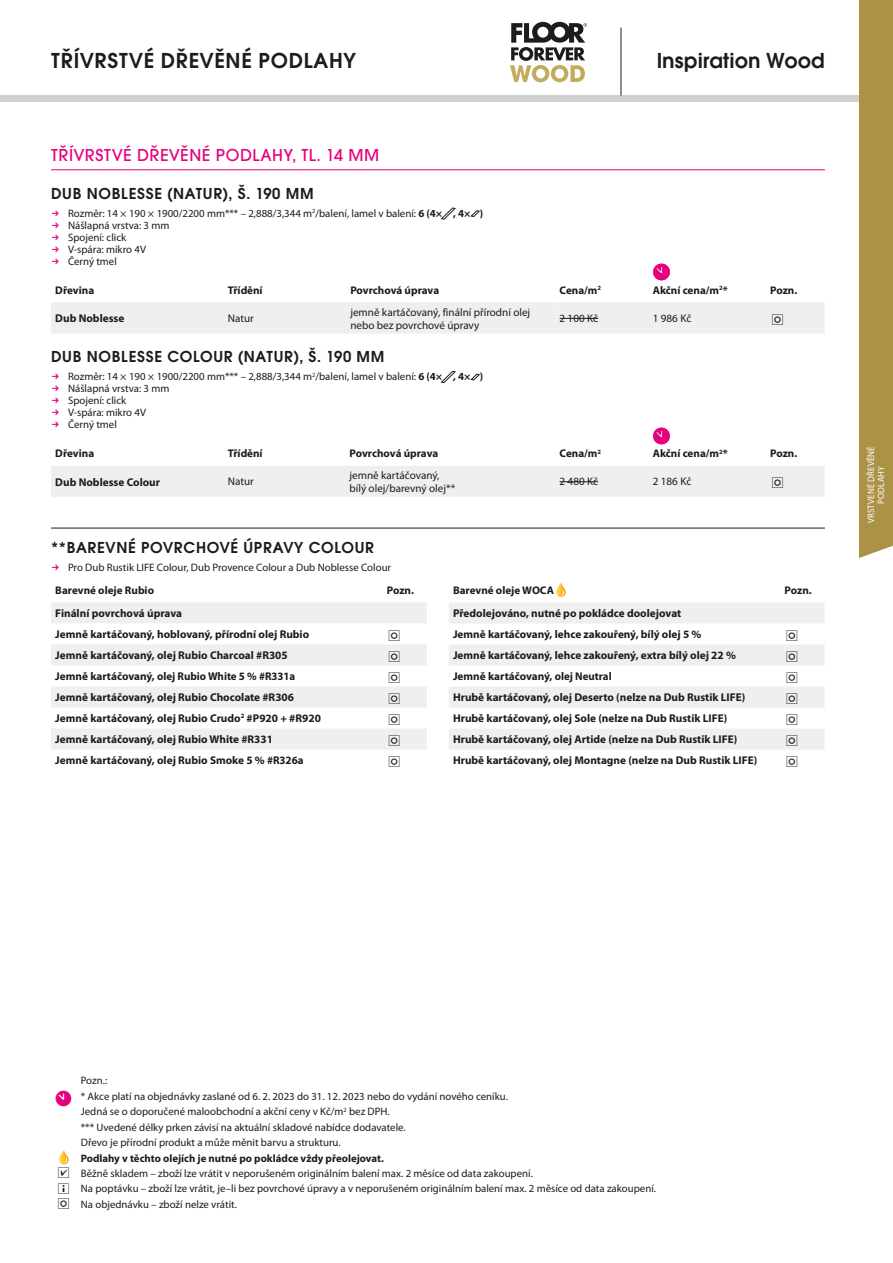
<style>
.page{position:relative;width:893px;height:1263px;background:#fff}
.page>*{position:absolute;margin:0;border:0;box-sizing:border-box;transform-origin:0 0}
.kategorie_titulek{font:22.5px "Avant Gar Got Itc TOT Dem";letter-spacing:.035em;color:#1c1c1a}
.obsah_kategorie-unac{font:22.5px "Avant Gar Got Itc TOT Dem";color:#1c1c1a}
.tabulka_titulek_1{font:500 18px "Avant Garde Got Itc TOT";letter-spacing:.035em;color:#e5007d}
.tabulka_titulek_2{font:16.5px "Avant Gar Got Itc TOT Dem";letter-spacing:.045em;color:#1c1c1a}
.tabulka_text_bold{font:700 11.25px "Myriad Pro";color:#1c1c1a}
.tabulka_zahlavi{font:700 11.1px "Myriad Pro";color:#1c1c1a}
.tabulka_text{font:11.1px/13px "Myriad Pro";color:#1c1c1a}
.poznamka_text{font:10.8px "Myriad Pro";color:#1c1c1a}
.poznamka_text-2{font:700 10.8px "Myriad Pro";color:#1c1c1a}
.obsah_kateg_zalozky{font:9.3px/9.8px "Myriad Pro";letter-spacing:.02em;color:#fff;text-align:center;scale:.95 1}
.s1{font-weight:700}
</style>
<div class="page">
<div style="left:0;top:96px;width:893px;height:6px;background:#d0d0cf"></div>
<hr style="left:621px;top:28px;width:1px;height:68px;background:#1c1c1a">
<hr style="left:51px;top:528px;width:774px;height:1px;background:#1c1c1a">
<svg style="left:51px;top:602px;width:376px;height:147px;fill:#efefef"></svg>
<svg style="left:449px;top:603px;width:375px;height:147px;fill:#efefef"></svg>
<svg style="left:556px;top:582px;width:10px;height:15px"></svg>
<hr style="left:51px;top:169px;width:774px;height:1px;background:#e5007d">
<svg style="left:470px;top:210px;width:10px;height:7px"></svg>
<svg style="left:470px;top:373px;width:10px;height:8px"></svg>
<svg style="left:440px;top:207px;width:16px;height:13px"></svg>
<svg style="left:440px;top:370px;width:16px;height:13px"></svg>
<svg style="left:510px;top:22px;width:77px;height:60px"></svg>
<div style="left:859px;top:0;width:34px;height:558px;background:#ab9247"></div>
<svg style="left:389px;top:630px;width:11px;height:11px"></svg>
<svg style="left:389px;top:651px;width:11px;height:11px"></svg>
<svg style="left:389px;top:672px;width:11px;height:11px"></svg>
<svg style="left:389px;top:693px;width:11px;height:11px"></svg>
<svg style="left:389px;top:714px;width:11px;height:11px"></svg>
<svg style="left:389px;top:735px;width:11px;height:11px"></svg>
<svg style="left:787px;top:630px;width:10px;height:11px"></svg>
<svg style="left:787px;top:651px;width:10px;height:11px"></svg>
<svg style="left:787px;top:672px;width:10px;height:11px"></svg>
<svg style="left:787px;top:693px;width:10px;height:11px"></svg>
<svg style="left:787px;top:715px;width:10px;height:10px"></svg>
<svg style="left:787px;top:736px;width:10px;height:10px"></svg>
<div style="left:51px;top:302px;width:774px;height:31px;background:#efefef"></div>
<div style="left:51px;top:466px;width:774px;height:31px;background:#efefef"></div>
<svg style="left:58px;top:1150px;width:11px;height:15px"></svg>
<p class="kategorie_titulek" style="left:51px;top:47px;width:306px">TŘÍVRSTVÉ DŘEVĚNÉ PODLAHY</p>
<p class="obsah_kategorie-unac" style="left:657px;top:47px;width:170px">Inspiration Wood</p>
<p class="tabulka_titulek_1" style="left:51px;top:145px;width:330px">TŘÍVRSTVÉ DŘEVĚNÉ PODLAHY, TL. 14 MM</p>
<p class="tabulka_titulek_2" style="left:51px;top:183px;width:264px">DUB NOBLESSE (NATUR), Š. 190 MM</p>
<p class="poznamka_text" style="left:68px;top:207px;width:417px">Rozměr: 14 × 190 × 1900/2200 mm*** – 2,888/3,344 m<sup>2</sup>/balení, lamel v balení: <span class="s1">6 (4× , 4× )</span></p>
<p class="poznamka_text" style="left:68px;top:219px;width:103px">Nášlapná vrstva: 3 mm</p>
<p class="poznamka_text" style="left:68px;top:231px;width:60px">Spojení: click</p>
<p class="poznamka_text" style="left:68px;top:243px;width:80px">V-spára: mikro 4V</p>
<p class="poznamka_text" style="left:68px;top:255px;width:50px">Černý tmel</p>
<p class="tabulka_zahlavi" style="left:55px;top:284px;width:40px">Dřevina</p>
<p class="tabulka_zahlavi" style="left:228px;top:284px;width:36px">Třídění</p>
<p class="tabulka_zahlavi" style="left:350px;top:284px;width:90px">Povrchová úprava</p>
<p class="tabulka_zahlavi" style="left:560px;top:284px;width:43px">Cena/m<sup>2</sup></p>
<p class="tabulka_zahlavi" style="left:653px;top:284px;width:76px">Akční cena/m<sup>2</sup>*</p>
<p class="tabulka_zahlavi" style="left:770px;top:284px;width:29px">Pozn.</p>
<p class="tabulka_text_bold" style="left:55px;top:312px;width:71px">Dub Noblesse</p>
<p class="tabulka_text" style="left:228px;top:312px;width:28px">Natur</p>
<p class="tabulka_text" style="left:350px;top:305px;width:181px">jemně kartáčovaný, finální přírodní olej nebo bez povrchové úpravy</p>
<p class="tabulka_text" style="left:560px;top:312px;width:40px">2 100 Kč</p>
<p class="tabulka_text" style="left:653px;top:312px;width:40px">1 986 Kč</p>
<p class="tabulka_titulek_2" style="left:51px;top:347px;width:335px">DUB NOBLESSE COLOUR (NATUR), Š. 190 MM</p>
<p class="poznamka_text" style="left:68px;top:371px;width:417px">Rozměr: 14 × 190 × 1900/2200 mm*** – 2,888/3,344 m<sup>2</sup>/balení, lamel v balení: <span class="s1">6 (4× , 4× )</span></p>
<p class="poznamka_text" style="left:68px;top:383px;width:103px">Nášlapná vrstva: 3 mm</p>
<p class="poznamka_text" style="left:68px;top:395px;width:60px">Spojení: click</p>
<p class="poznamka_text" style="left:68px;top:407px;width:80px">V-spára: mikro 4V</p>
<p class="poznamka_text" style="left:68px;top:419px;width:50px">Černý tmel</p>
<p class="tabulka_zahlavi" style="left:55px;top:447px;width:40px">Dřevina</p>
<p class="tabulka_zahlavi" style="left:228px;top:447px;width:36px">Třídění</p>
<p class="tabulka_zahlavi" style="left:350px;top:447px;width:90px">Povrchová úprava</p>
<p class="tabulka_zahlavi" style="left:560px;top:447px;width:43px">Cena/m<sup>2</sup></p>
<p class="tabulka_zahlavi" style="left:653px;top:447px;width:76px">Akční cena/m<sup>2</sup>*</p>
<p class="tabulka_zahlavi" style="left:770px;top:447px;width:29px">Pozn.</p>
<p class="tabulka_text_bold" style="left:55px;top:475px;width:106px">Dub Noblesse Colour</p>
<p class="tabulka_text" style="left:228px;top:475px;width:28px">Natur</p>
<p class="tabulka_text" style="left:350px;top:469px;width:107px">jemně kartáčovaný, bílý olej/barevný olej**</p>
<p class="tabulka_text" style="left:560px;top:475px;width:40px">2 480 Kč</p>
<p class="tabulka_text" style="left:653px;top:475px;width:40px">2 186 Kč</p>
<p class="tabulka_titulek_2" style="left:51px;top:537px;width:325px">**BAREVNÉ POVRCHOVÉ ÚPRAVY COLOUR</p>
<p class="poznamka_text" style="left:68px;top:561px;width:325px">Pro Dub Rustik LIFE Colour, Dub Provence Colour a Dub Noblesse Colour</p>
<p class="tabulka_zahlavi" style="left:55px;top:584px;width:100px">Barevné oleje Rubio</p>
<p class="tabulka_zahlavi" style="left:387px;top:584px;width:29px">Pozn.</p>
<p class="tabulka_text_bold" style="left:55px;top:607px;width:128px">Finální povrchová úprava</p>
<p class="tabulka_text_bold" style="left:55px;top:628px;width:255px">Jemně kartáčovaný, hoblovaný, přírodní olej Rubio</p>
<p class="tabulka_text_bold" style="left:55px;top:649px;width:234px">Jemně kartáčovaný, olej Rubio Charcoal #R305</p>
<p class="tabulka_text_bold" style="left:55px;top:670px;width:242px">Jemně kartáčovaný, olej Rubio White 5 % #R331a</p>
<p class="tabulka_text_bold" style="left:55px;top:691px;width:240px">Jemně kartáčovaný, olej Rubio Chocolate #R306</p>
<p class="tabulka_text_bold" style="left:55px;top:712px;width:267px">Jemně kartáčovaný, olej Rubio Crudo<sup>2</sup> #P920 + #R920</p>
<p class="tabulka_text_bold" style="left:55px;top:733px;width:219px">Jemně kartáčovaný, olej Rubio White #R331</p>
<p class="tabulka_text_bold" style="left:55px;top:754px;width:250px">Jemně kartáčovaný, olej Rubio Smoke 5 % #R326a</p>
<p class="tabulka_zahlavi" style="left:453px;top:584px;width:102px">Barevné oleje WOCA</p>
<p class="tabulka_zahlavi" style="left:785px;top:584px;width:29px">Pozn.</p>
<p class="tabulka_text_bold" style="left:453px;top:607px;width:230px">Předolejováno, nutné po pokládce doolejovat</p>
<p class="tabulka_text_bold" style="left:453px;top:628px;width:250px">Jemně kartáčovaný, lehce zakouřený, bílý olej 5 %</p>
<p class="tabulka_text_bold" style="left:453px;top:649px;width:284px">Jemně kartáčovaný, lehce zakouřený, extra bílý olej 22 %</p>
<p class="tabulka_text_bold" style="left:453px;top:670px;width:160px">Jemně kartáčovaný, olej Neutral</p>
<p class="tabulka_text_bold" style="left:453px;top:691px;width:294px">Hrubě kartáčovaný, olej Deserto (nelze na Dub Rustik LIFE)</p>
<p class="tabulka_text_bold" style="left:453px;top:712px;width:276px">Hrubě kartáčovaný, olej Sole (nelze na Dub Rustik LIFE)</p>
<p class="tabulka_text_bold" style="left:453px;top:733px;width:286px">Hrubě kartáčovaný, olej Artide (nelze na Dub Rustik LIFE)</p>
<p class="tabulka_text_bold" style="left:453px;top:754px;width:306px">Hrubě kartáčovaný, olej Montagne (nelze na Dub Rustik LIFE)</p>
<p class="obsah_kateg_zalozky" style="left:866px;top:523px;width:83px;rotate:-90deg">VRSTVENÉ DŘEVĚNÉ<br>PODLAHY</p>
<p class="poznamka_text" style="left:81px;top:1075px;width:28px">Pozn.:</p>
<p class="poznamka_text" style="left:81px;top:1090px;width:429px">* Akce platí na objednávky zaslané od 6. 2. 2023 do 31. 12. 2023 nebo do vydání nového ceníku.</p>
<p class="poznamka_text" style="left:81px;top:1106px;width:310px">Jedná se o doporučené maloobchodní a akční ceny v Kč/m<sup>2</sup> bez DPH.</p>
<p class="poznamka_text" style="left:81px;top:1121px;width:326px">*** Uvedené délky prken závisí na aktuální skladové nabídce dodavatele.</p>
<p class="poznamka_text" style="left:81px;top:1136px;width:261px">Dřevo je přírodní produkt a může měnit barvu a strukturu.</p>
<p class="poznamka_text-2" style="left:81px;top:1152px;width:305px">Podlahy v těchto olejích je nutné po pokládce vždy přeolejovat.</p>
<p class="poznamka_text" style="left:81px;top:1167px;width:454px">Běžně skladem – zboží lze vrátit v neporušeném originálním balení max. 2 měsíce od data zakoupení.</p>
<p class="poznamka_text" style="left:81px;top:1183px;width:577px">Na poptávku – zboží lze vrátit, je–li bez povrchové úpravy a v neporušeném originálním balení max. 2 měsíce od data zakoupení.</p>
<p class="poznamka_text" style="left:81px;top:1198px;width:158px">Na objednávku – zboží nelze vrátit.</p>
</div>
